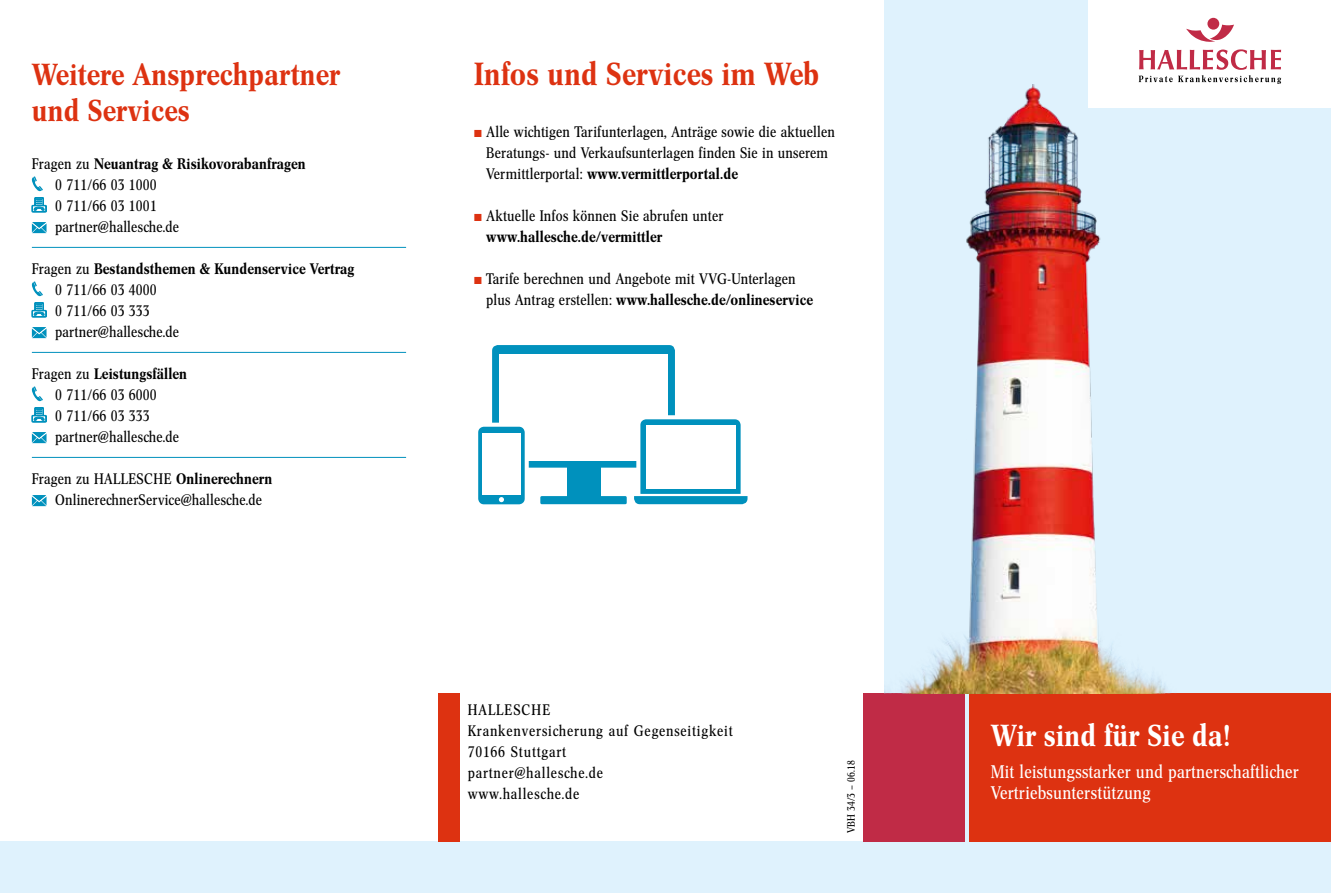
<style>
.page{position:relative;width:1331px;height:893px;background:#fff}
.page>*{position:absolute;margin:0;border:0;box-sizing:border-box;transform-origin:0 0}
.t1{font:500 31.5px "Concorde Nova BQ";letter-spacing:.01em;color:#dd3211}
.t2{font:500 30px/36.8px "Concorde Nova BQ";letter-spacing:.01em;color:#dd3211}
.t3{font:500 30px "Concorde Nova BQ";letter-spacing:.01em;color:#fff}
.t4{font:18px/21px "Concorde Nova BQ";letter-spacing:.01em;color:#fff}
.t5{font:15px/21px "Concorde Nova BQ";letter-spacing:.01em;color:#000}
.t6{font:15px/21px "Concorde Nova BQ";letter-spacing:.05em;color:#000}
.t7{font:10.5px "Concorde Nova BQ";letter-spacing:.01em;color:#000}
.s1{font-weight:500}
.s2{color:#dd3211}
</style>
<div class="page">
<div style="left:884px;top:0;width:447px;height:694px;background:#dff2fd"></div>
<div style="left:884px;top:694px;width:447px;height:199px;background:#dff2fd"></div>
<div style="left:884px;top:694px;width:81px;height:148px;background:#c02b46"></div>
<div style="left:969px;top:694px;width:362px;height:148px;background:#dd3211"></div>
<div style="left:1089px;top:0;width:242px;height:108px;background:#fff"></div>
<div style="left:1207px;top:18px;width:12px;height:12px;background:#c02b46;border-radius:50%"></div>
<svg style="left:1186px;top:25px;width:48px;height:17px"></svg>
<svg style="left:1139px;top:49px;width:142px;height:35px"></svg>
<div style="left:438px;top:842px;width:446px;height:51px;background:#dff2fd"></div>
<div style="left:438px;top:694px;width:21px;height:148px;background:#dd3211"></div>
<div style="left:863px;top:694px;width:21px;height:148px;background:#c02b46"></div>
<img style="left:884px;top:85px;width:292px;height:609px">
<div style="left:0;top:842px;width:438px;height:51px;background:#dff2fd"></div>
<hr style="left:32px;top:247px;width:374px;height:1px;background:#0091bd">
<hr style="left:32px;top:352px;width:374px;height:1px;background:#0091bd">
<hr style="left:32px;top:457px;width:374px;height:1px;background:#0091bd">
<div style="left:492px;top:345px;width:183px;height:123px;background:#0091bd;border-radius:6px"></div>
<div style="left:499px;top:354px;width:168px;height:106px;background:#fff"></div>
<div style="left:476px;top:425px;width:51px;height:81px;background:#0091bd;border-radius:8px"></div>
<div style="left:474px;top:423px;width:55px;height:85px;border:4px solid #fff;border-radius:8px"></div>
<div style="left:482px;top:433px;width:39px;height:62px;background:#fff"></div>
<svg style="left:499px;top:497px;width:5px;height:5px"></svg>
<div style="left:540px;top:496px;width:87px;height:8px;background:#0091bd;border-radius:2px"></div>
<div style="left:567px;top:464px;width:33px;height:35px;background:#0091bd"></div>
<svg style="left:634px;top:413px;width:113px;height:91px"></svg>
<svg style="left:32px;top:176px;width:11px;height:15px"></svg>
<svg style="left:32px;top:198px;width:14px;height:14px"></svg>
<svg style="left:32px;top:222px;width:15px;height:11px"></svg>
<svg style="left:32px;top:281px;width:11px;height:15px"></svg>
<svg style="left:32px;top:303px;width:14px;height:14px"></svg>
<svg style="left:32px;top:327px;width:15px;height:11px"></svg>
<svg style="left:32px;top:386px;width:11px;height:15px"></svg>
<svg style="left:32px;top:408px;width:14px;height:14px"></svg>
<svg style="left:32px;top:432px;width:15px;height:11px"></svg>
<svg style="left:32px;top:495px;width:15px;height:11px"></svg>
<h2 class="t2" style="left:32px;top:56px;width:309px">Weitere Ansprechpartner und Services</h2>
<p class="t5" style="left:55px;top:153px;width:252px;text-indent:-23px">Fragen zu <span class="s1">Neuantrag &amp; Risikovorabanfragen<br></span>0 711/66 03 1000<br>0 711/66 03 1001<br>partner@hallesche.de</p>
<p class="t5" style="left:55px;top:258px;width:301px;text-indent:-23px">Fragen zu <span class="s1">Bestandsthemen &amp; Kundenservice Vertrag<br></span>0 711/66 03 4000<br>0 711/66 03 333<br>partner@hallesche.de</p>
<p class="t5" style="left:55px;top:363px;width:133px;text-indent:-23px">Fragen zu <span class="s1">Leistungsfällen<br></span>0 711/66 03 6000<br>0 711/66 03 333 partner@hallesche.de</p>
<p class="t5" style="left:55px;top:468px;width:218px;text-indent:-23px">Fragen zu HALLESCHE <span class="s1">Onlinerechnern<br></span>OnlinerechnerService@hallesche.de</p>
<h1 class="t1" style="left:474px;top:56px;width:347px">Infos und Services im Web</h1>
<p class="t5" style="left:486px;top:121px;width:350px;text-indent:-12px"><span class="s2">■</span> Alle wichtigen Tarifunterlagen, Anträge sowie die aktuellen<br>Beratungs- und Verkaufsunterlagen finden Sie in unserem<br>Vermittlerportal: <span class="s1">www.vermittlerportal.de</span></p>
<p class="t5" style="left:486px;top:205px;width:239px;text-indent:-12px"><span class="s2">■</span> Aktuelle Infos können Sie abrufen unter <span class="s1">www.hallesche.de/vermittler</span></p>
<p class="t5" style="left:486px;top:268px;width:328px;text-indent:-12px"><span class="s2">■</span> Tarife berechnen und Angebote mit VVG-Unterlagen plus Antrag erstellen: <span class="s1">www.hallesche.de/onlineservice</span></p>
<p class="t6" style="left:468px;top:699px;width:267px">HALLESCHE<br>Krankenversicherung auf Gegenseitigkeit<br>70166 Stuttgart<br>partner@hallesche.de<br>www.hallesche.de</p>
<p class="t7" style="left:845px;top:833px;width:75px;rotate:-90deg">VBH 34/3 – 06.18</p>
<h2 class="t3" style="left:991px;top:719px;width:240px">Wir sind für Sie da!</h2>
<p class="t4" style="left:991px;top:761px;width:310px">Mit leistungsstarker und partnerschaftlicher<br>Vertriebsunterstützung</p>
</div>
